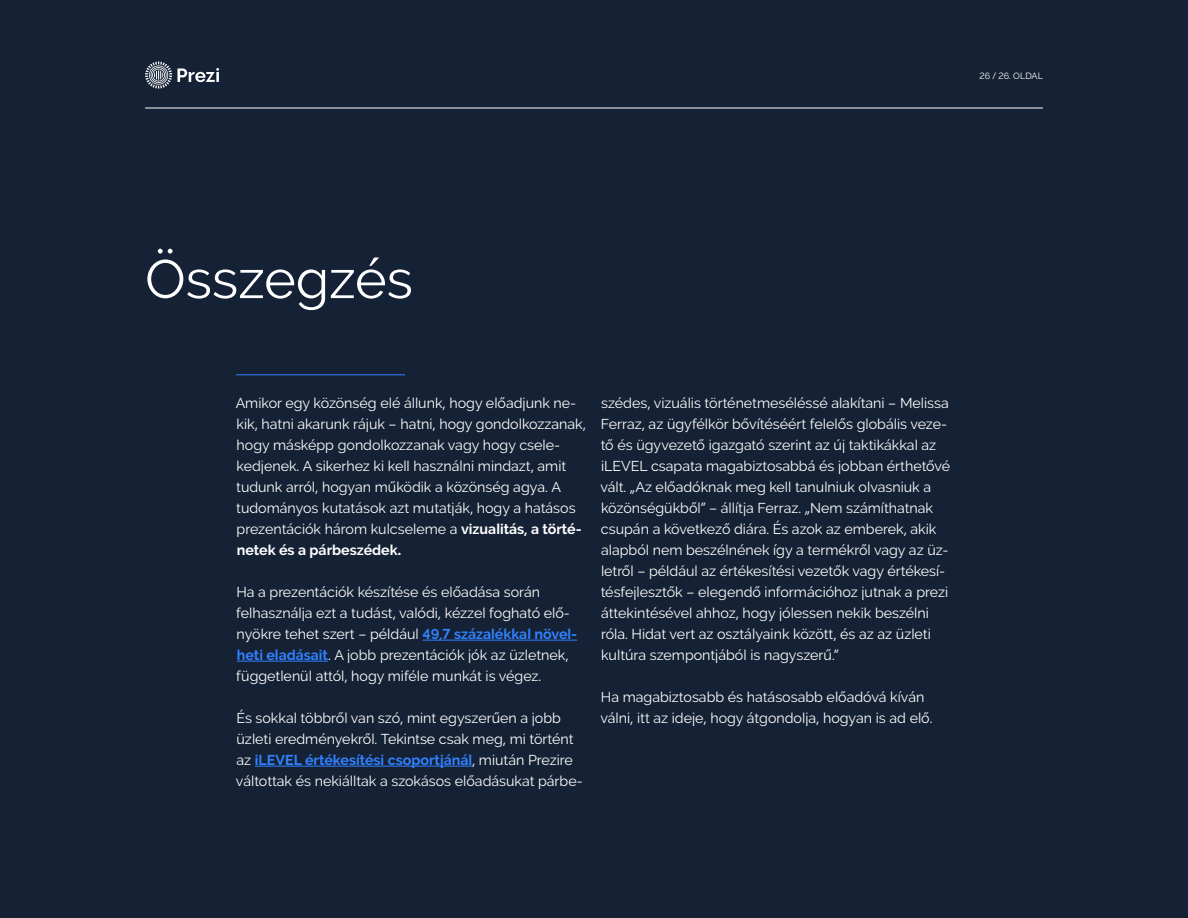
<style>
.page{position:relative;width:1188px;height:918px;background:#152235}
.page>*{position:absolute;margin:0;border:0;box-sizing:border-box;transform-origin:0 0}
.t1{font:54px "Raleway Prezi";color:#fff}
.t2{font:14.25px/21px "Raleway Prezi";color:#fff}
.t3{font:9px "Raleway Prezi";letter-spacing:.005em;color:#fff}
.s1{font-weight:700}
.s2{font-weight:700;color:#3181ff}
</style>
<div class="page">
<svg style="left:145px;top:62px;width:74px;height:27px"></svg>
<hr style="left:145px;top:108px;width:898px;height:1px;background:#fff">
<hr style="left:422px;top:640px;width:155px;height:1px;background:#3181ff">
<hr style="left:237px;top:661px;width:91px;height:1px;background:#3181ff">
<hr style="left:255px;top:766px;width:217px;height:1px;background:#3181ff">
<hr style="left:236px;top:374px;width:169px;height:1px;background:#3181ff">
<p class="t3" style="left:979px;top:70px;width:65px">26 / 26. OLDAL</p>
<h1 class="t1" style="left:145px;top:247px;width:269px">Összegzés</h1>
<p class="t2" style="left:236px;top:392px;width:352px">Amikor egy közönség elé állunk, hogy előadjunk ne&shy;kik, hatni akarunk rájuk – hatni, hogy gondolkozzanak, hogy másképp gondolkozzanak vagy hogy csele&shy;kedjenek. A sikerhez ki kell használni mindazt, amit tudunk arról, hogyan működik a közönség agya. A tudományos kutatások azt mutatják, hogy a hatásos prezentációk három kulcseleme a <span class="s1">vizualitás, a törté&shy;netek és a párbeszédek.</span></p>
<p class="t2" style="left:236px;top:581px;width:342px">Ha a prezentációk készítése és előadása során felhasználja ezt a tudást, valódi, kézzel fogható elő&shy;nyökre tehet szert – például <span class="s2">49,7 százalékkal növel&shy;heti eladásait</span>. A jobb prezentációk jók az üzletnek, függetlenül attól, hogy miféle munkát is végez.</p>
<p class="t2" style="left:236px;top:707px;width:348px">És sokkal többről van szó, mint egyszerűen a jobb üzleti eredményekről. Tekintse csak meg, mi történt az <span class="s2">iLEVEL értékesítési csoportjánál</span>, miután Prezire váltottak és nekiálltak a szokásos előadásukat párbe-</p>
<p class="t2" style="left:600px;top:392px;width:351px">szédes, vizuális történetmeséléssé alakítani – Melissa Ferraz, az ügyfélkör bővítéséért felelős globális veze&shy;tő és ügyvezető igazgató szerint az új taktikákkal az iLEVEL csapata magabiztosabbá és jobban érthetővé vált. „Az előadóknak meg kell tanulniuk olvasniuk a közönségükből” – állítja Ferraz. „Nem számíthatnak csupán a következő diára. És azok az emberek, akik alapból nem beszélnének így a termékről vagy az üz&shy;letről – például az értékesítési vezetők vagy értékesí&shy;tésfejlesztők – elegendő információhoz jutnak a prezi áttekintésével ahhoz, hogy jólessen nekik beszélni róla. Hidat vert az osztályaink között, és az az üzleti kultúra szempontjából is nagyszerű.”</p>
<p class="t2" style="left:600px;top:686px;width:334px">Ha magabiztosabb és hatásosabb előadóvá kíván válni, itt az ideje, hogy átgondolja, hogyan is ad elő.</p>
</div>
